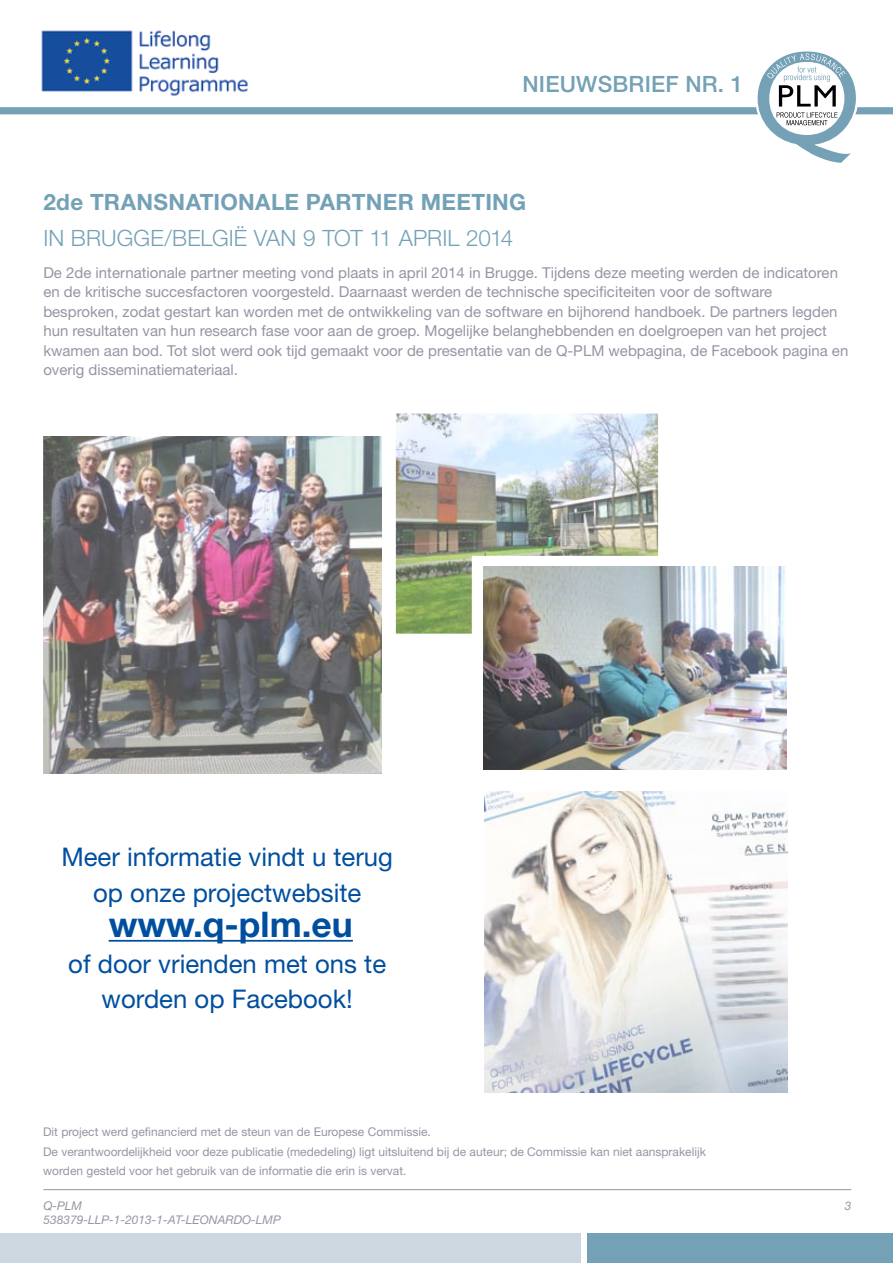
<style>
.page{position:relative;width:893px;height:1263px;background:#fff}
.page>*{position:absolute;margin:0;border:0;box-sizing:border-box;transform-origin:0 0}
.t1{font:700 35.4px "Helvetica Neue LT";color:#004f9f}
.t2{font:25.8px/35.4px "Helvetica Neue LT";color:#004f9f;text-align:center}
.t3{font:300 22.5px "Helvetica Neue LT";letter-spacing:.005em;color:#74a1b6}
.t4{font:700 22.5px "Helvetica Neue LT";letter-spacing:.015em;color:#74a1b6}
.t5{font:500 22.5px "Helvetica Neue LT";letter-spacing:.01em;color:#74a1b6}
.t6{font:15px/19.5px "Helvetica Neue LT";color:#9496a4}
.t7{font:12px/19.5px "Helvetica Neue LT";color:#9496a4}
.t8{font:italic 12px/14.4px "Helvetica Neue LT";color:#9496a4}
</style>
<div class="page">
<img style="left:41px;top:30px;width:207px;height:66px">
<div style="left:0;top:107px;width:893px;height:7px;background:#74a1b6"></div>
<svg style="left:755px;top:51px;width:103px;height:112px"></svg>
<div style="left:588px;top:1233px;width:305px;height:30px;background:#74a1b6"></div>
<div style="left:0;top:1233px;width:581px;height:30px;background:#cbd8e1"></div>
<hr style="left:43px;top:1189px;width:808px;height:1px;background:#9496a4">
<img style="left:43px;top:437px;width:338px;height:337px">
<img style="left:396px;top:413px;width:262px;height:221px">
<img style="left:484px;top:792px;width:304px;height:301px">
<hr style="left:109px;top:940px;width:244px;height:2px;background:#004f9f">
<img style="left:483px;top:566px;width:304px;height:203px">
<h3 class="t5" style="left:522px;top:70px;width:222px">NIEUWSBRIEF NR. 1</h3>
<h3 class="t4" style="left:43px;top:188px;width:395px">2DE TRANSNATIONALE PARTNER MEE</h3>
<h3 class="t4" style="left:471px;top:188px;width:56px">TING</h3>
<h3 class="t3" style="left:43px;top:224px;width:472px">IN BRUGGE/BELGIË VAN 9 TOT 11 APRIL 2014</h3>
<p class="t6" style="left:43px;top:263px;width:806px">De 2de internationale partner meeting vond plaats in april 2014 in Brugge. Tijdens deze meeting werden de indicatoren en de kritische succesfactoren voorgesteld. Daarnaast werden de technische specificiteiten voor de software besproken, zodat gestart kan worden met de ontwikkeling van de software en bijhorend handboek. De partners legden hun resultaten van hun research fase voor aan de groep. Mogelijke belanghebbenden en doelgroepen van het project kwamen aan bod. Tot slot werd ook tijd gemaakt voor de presentatie van de Q-PLM webpagina, de Facebook pagina en overig disseminatiemateriaal.</p>
<h2 class="t2" style="left:61px;top:839px;width:333px">Meer informatie vindt u terug op onze projectwebsite</h2>
<h1 class="t1" style="left:109px;top:903px;width:246px">WWW.Q-PLM.EU</h1>
<h2 class="t2" style="left:68px;top:945px;width:319px">of door vrienden met ons te worden op Facebook!</h2>
<p class="t7" style="left:43px;top:1122px;width:664px">Dit project werd gefinancierd met de steun van de Europese Commissie.<br>De verantwoordelijkheid voor deze publicatie (mededeling) ligt uitsluitend bij de auteur; de Commissie kan niet aansprakelijk worden gesteld voor het gebruik van de informatie die erin is vervat.</p>
<p class="t8" style="left:43px;top:1198px;width:239px">Q-PLM<br>538379-LLP-1-2013-1-AT-LEONARDO-LMP</p>
<p class="t8" style="left:845px;top:1198px;width:8px">3</p>
</div>
